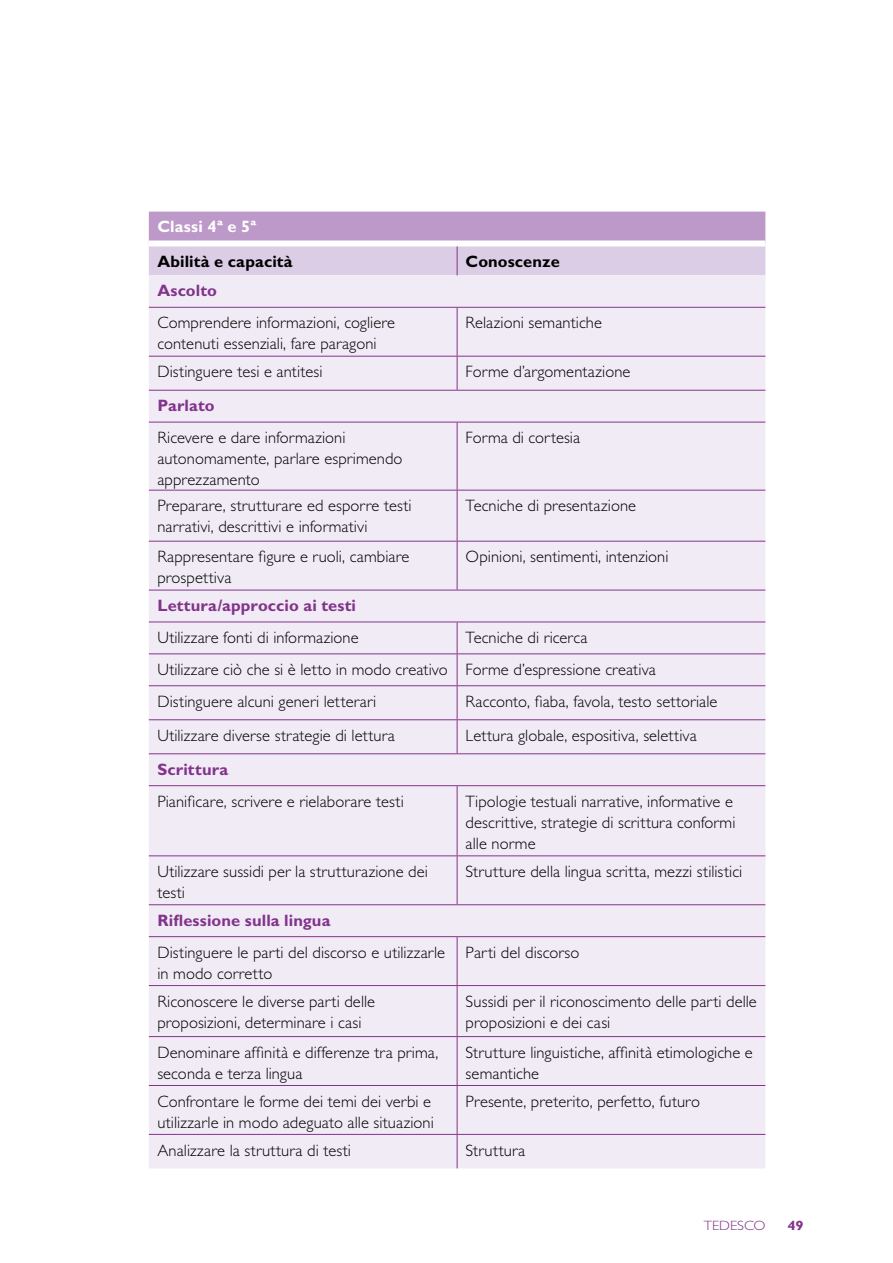
<style>
.page{position:relative;width:893px;height:1263px;background:#fff}
.page>*{position:absolute;margin:0;border:0;box-sizing:border-box;transform-origin:0 0}
.t1{font:300 16.5px/21px "Gill Sans Std";letter-spacing:.005em;color:#000}
.t2{font:700 16.5px "Gill Sans Std";letter-spacing:.005em;color:#82348b}
.t3{font:700 16.5px "Gill Sans Std";letter-spacing:.005em;color:#000}
.t4{font:700 16.5px "Gill Sans Std";color:#fff}
.t5{font:300 13.5px "Gill Sans Std";color:#82348b;scale:1.09 1}
.t6{font:700 13.5px "Gill Sans Std";color:#82348b;scale:1.09 1}
</style>
<div class="page">
<div style="left:149px;top:275px;width:616px;height:893px;background:#f1ebf6"></div>
<div style="left:149px;top:308px;width:616px;height:826px;background:#f1ebf6"></div>
<svg style="left:149px;top:212px;width:616px;height:63px"></svg>
<hr style="left:149px;top:307px;width:308px;height:1px;background:#82348b">
<hr style="left:457px;top:307px;width:308px;height:1px;background:#82348b">
<hr style="left:457px;top:308px;width:1px;height:48px;background:#82348b">
<hr style="left:149px;top:356px;width:308px;height:1px;background:#82348b">
<hr style="left:457px;top:356px;width:308px;height:1px;background:#82348b">
<hr style="left:457px;top:357px;width:1px;height:33px;background:#82348b">
<hr style="left:149px;top:390px;width:308px;height:1px;background:#82348b">
<hr style="left:457px;top:390px;width:308px;height:1px;background:#82348b">
<hr style="left:149px;top:422px;width:308px;height:1px;background:#82348b">
<hr style="left:457px;top:422px;width:308px;height:1px;background:#82348b">
<hr style="left:457px;top:422px;width:1px;height:68px;background:#82348b">
<hr style="left:149px;top:490px;width:308px;height:1px;background:#82348b">
<hr style="left:457px;top:490px;width:308px;height:1px;background:#82348b">
<hr style="left:457px;top:490px;width:1px;height:51px;background:#82348b">
<hr style="left:149px;top:541px;width:308px;height:1px;background:#82348b">
<hr style="left:457px;top:541px;width:308px;height:1px;background:#82348b">
<hr style="left:457px;top:541px;width:1px;height:49px;background:#82348b">
<hr style="left:149px;top:590px;width:308px;height:1px;background:#82348b">
<hr style="left:457px;top:590px;width:308px;height:1px;background:#82348b">
<hr style="left:149px;top:622px;width:308px;height:1px;background:#82348b">
<hr style="left:457px;top:622px;width:308px;height:1px;background:#82348b">
<hr style="left:457px;top:622px;width:1px;height:31px;background:#82348b">
<hr style="left:149px;top:653px;width:308px;height:1px;background:#82348b">
<hr style="left:457px;top:653px;width:308px;height:1px;background:#82348b">
<hr style="left:457px;top:654px;width:1px;height:31px;background:#82348b">
<hr style="left:149px;top:685px;width:308px;height:1px;background:#82348b">
<hr style="left:457px;top:685px;width:308px;height:1px;background:#82348b">
<hr style="left:457px;top:686px;width:1px;height:33px;background:#82348b">
<hr style="left:149px;top:719px;width:308px;height:1px;background:#82348b">
<hr style="left:457px;top:719px;width:308px;height:1px;background:#82348b">
<hr style="left:457px;top:720px;width:1px;height:33px;background:#82348b">
<hr style="left:149px;top:753px;width:308px;height:1px;background:#82348b">
<hr style="left:457px;top:753px;width:308px;height:1px;background:#82348b">
<hr style="left:149px;top:785px;width:308px;height:1px;background:#82348b">
<hr style="left:457px;top:785px;width:308px;height:1px;background:#82348b">
<hr style="left:457px;top:786px;width:1px;height:69px;background:#82348b">
<hr style="left:149px;top:855px;width:308px;height:1px;background:#82348b">
<hr style="left:457px;top:855px;width:308px;height:1px;background:#82348b">
<hr style="left:457px;top:856px;width:1px;height:48px;background:#82348b">
<hr style="left:149px;top:904px;width:308px;height:1px;background:#82348b">
<hr style="left:457px;top:904px;width:308px;height:1px;background:#82348b">
<hr style="left:149px;top:936px;width:308px;height:1px;background:#82348b">
<hr style="left:457px;top:936px;width:308px;height:1px;background:#82348b">
<hr style="left:457px;top:937px;width:1px;height:48px;background:#82348b">
<hr style="left:149px;top:985px;width:308px;height:1px;background:#82348b">
<hr style="left:457px;top:985px;width:308px;height:1px;background:#82348b">
<hr style="left:457px;top:986px;width:1px;height:50px;background:#82348b">
<hr style="left:149px;top:1036px;width:308px;height:1px;background:#82348b">
<hr style="left:457px;top:1036px;width:308px;height:1px;background:#82348b">
<hr style="left:457px;top:1037px;width:1px;height:48px;background:#82348b">
<hr style="left:149px;top:1085px;width:308px;height:1px;background:#82348b">
<hr style="left:457px;top:1085px;width:308px;height:1px;background:#82348b">
<hr style="left:457px;top:1086px;width:1px;height:48px;background:#82348b">
<hr style="left:149px;top:1134px;width:308px;height:1px;background:#82348b">
<hr style="left:457px;top:1134px;width:308px;height:1px;background:#82348b">
<hr style="left:457px;top:1135px;width:1px;height:33px;background:#82348b">
<p class="t4" style="left:157px;top:216px;width:100px">Classi 4ª e 5ª</p>
<p class="t3" style="left:157px;top:251px;width:137px">Abilità e capacità</p>
<p class="t3" style="left:466px;top:251px;width:96px">Conoscenze</p>
<p class="t2" style="left:157px;top:281px;width:61px">Ascolto</p>
<p class="t1" style="left:157px;top:312px;width:239px">Comprendere informazioni, cogliere contenuti essenziali, fare paragoni</p>
<p class="t1" style="left:466px;top:312px;width:138px">Relazioni semantiche</p>
<p class="t1" style="left:157px;top:361px;width:167px">Distinguere tesi e antitesi</p>
<p class="t1" style="left:466px;top:361px;width:166px">Forme d’argomentazione</p>
<p class="t2" style="left:157px;top:396px;width:59px">Parlato</p>
<p class="t1" style="left:157px;top:427px;width:247px">Ricevere e dare informazioni autonomamente, parlare esprimendo apprezzamento</p>
<p class="t1" style="left:466px;top:427px;width:116px">Forma di cortesia</p>
<p class="t1" style="left:157px;top:495px;width:256px">Preparare, strutturare ed esporre testi narrativi, descrittivi e informativi</p>
<p class="t1" style="left:466px;top:495px;width:172px">Tecniche di presentazione</p>
<p class="t1" style="left:157px;top:546px;width:254px">Rappresentare figure e ruoli, cambiare prospettiva</p>
<p class="t1" style="left:466px;top:546px;width:204px">Opinioni, sentimenti, intenzioni</p>
<p class="t2" style="left:157px;top:596px;width:200px">Lettura/approccio ai testi</p>
<p class="t1" style="left:157px;top:627px;width:203px">Utilizzare fonti di informazione</p>
<p class="t1" style="left:157px;top:622px;width:500px;line-height:32px;text-indent:308px">Tecniche di ricerca<br>Utilizzare ciò che si è letto in modo creativo Forme d’espressione creativa<br>Distinguere alcuni generi letterari</p>
<p class="t1" style="left:466px;top:691px;width:253px">Racconto, fiaba, favola, testo settoriale</p>
<p class="t1" style="left:157px;top:725px;width:239px">Utilizzare diverse strategie di lettura</p>
<p class="t1" style="left:466px;top:725px;width:233px">Lettura globale, espositiva, selettiva</p>
<p class="t2" style="left:157px;top:759px;width:72px">Scrittura</p>
<p class="t1" style="left:157px;top:791px;width:248px">Pianificare, scrivere e rielaborare testi</p>
<p class="t1" style="left:466px;top:791px;width:271px">Tipologie testuali narrative, informative e descrittive, strategie di scrittura conformi alle norme</p>
<p class="t1" style="left:157px;top:861px;width:272px">Utilizzare sussidi per la strutturazione dei testi</p>
<p class="t1" style="left:466px;top:861px;width:278px">Strutture della lingua scritta, mezzi stilistici</p>
<p class="t2" style="left:157px;top:910px;width:175px">Riflessione sulla lingua</p>
<p class="t1" style="left:157px;top:942px;width:289px">Distinguere le parti del discorso e utilizzarle in modo corretto</p>
<p class="t1" style="left:466px;top:942px;width:115px">Parti del discorso</p>
<p class="t1" style="left:157px;top:991px;width:219px">Riconoscere le diverse parti delle proposizioni, determinare i casi</p>
<p class="t1" style="left:466px;top:991px;width:293px">Sussidi per il riconoscimento delle parti delle proposizioni e dei casi</p>
<p class="t1" style="left:157px;top:1042px;width:282px">Denominare affinità e differenze tra prima, seconda e terza lingua</p>
<p class="t1" style="left:466px;top:1042px;width:289px">Strutture linguistiche, affinità etimologiche e semantiche</p>
<p class="t1" style="left:157px;top:1091px;width:278px">Confrontare le forme dei temi dei verbi e utilizzarle in modo adeguato alle situazioni</p>
<p class="t1" style="left:466px;top:1091px;width:236px">Presente, preterito, perfetto, futuro</p>
<p class="t1" style="left:157px;top:1140px;width:195px">Analizzare la struttura di testi</p>
<p class="t1" style="left:466px;top:1140px;width:61px">Struttura</p>
<p class="t5" style="left:704px;top:1217px;width:16px">Tede</p>
<p class="t5" style="left:737px;top:1217px;width:14px">sco</p>
<p class="t6" style="left:788px;top:1217px;width:16px">49</p>
</div>
